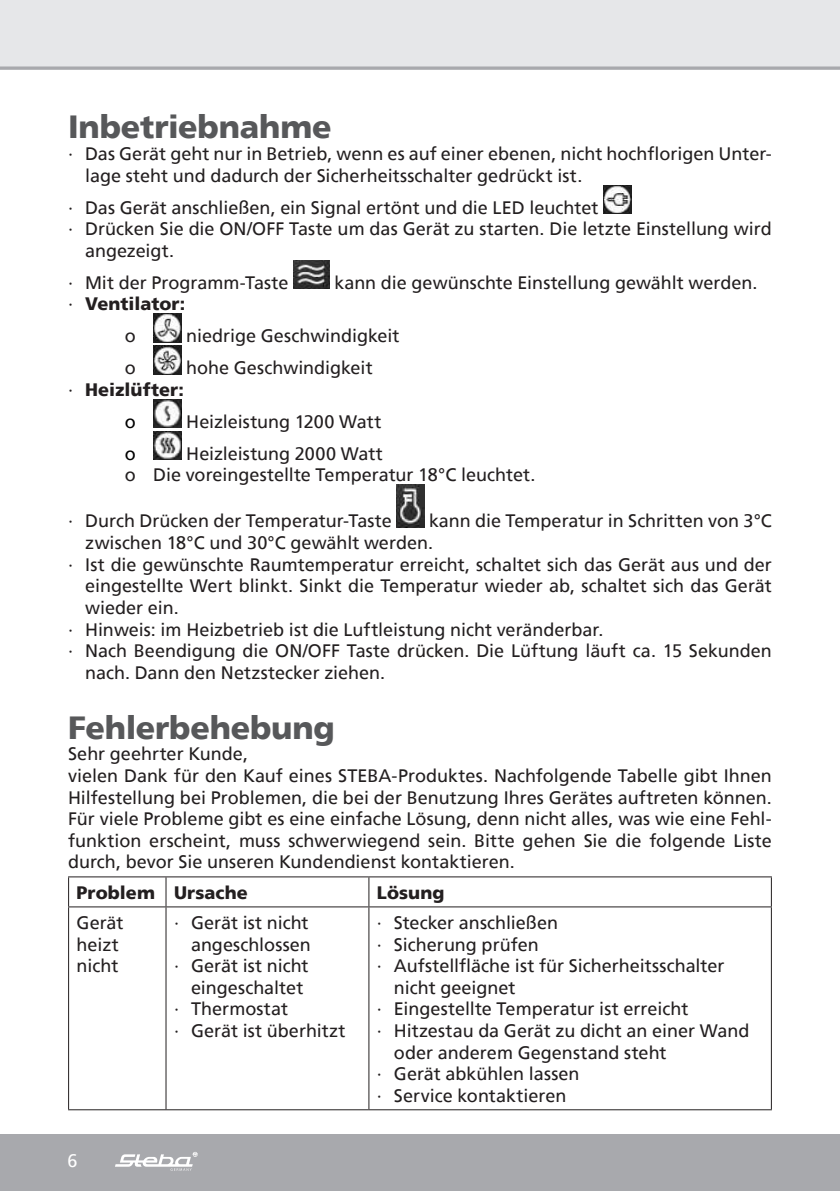
<style>
.page{position:relative;width:840px;height:1191px;background:#fff}
.page>*{position:absolute;margin:0;border:0;box-sizing:border-box;transform-origin:0 0}
.t1{font:900 32px "Frutiger";letter-spacing:-.01em;color:#57585a}
.t2{font:18px/21.6px "Frutiger";color:#231f20}
.t3{font:900 18px/32px "Frutiger";letter-spacing:.005em;color:#231f20;text-align:center}
.t4{font:18px "Frutiger";color:#fff}
.t5{font:18px "Frutiger";color:#000}
.s1{font-weight:400}
.s2{font-weight:400;color:#000}
</style>
<div class="page">
<div style="left:0;top:0;width:839px;height:68px;background:#e6e7e9"></div>
<hr style="left:839px;top:1134px;width:1px;height:57px;background:#a8a9ad">
<div style="left:0;top:1134px;width:839px;height:57px;background:#a8a9ad"></div>
<svg style="left:115px;top:1152px;width:82px;height:18px"></svg>
<svg style="left:0;top:66px;width:839px;height:4px;background:#b3b4b8"></svg>
<img style="left:603px;top:185px;width:28px;height:28px">
<img style="left:293px;top:260px;width:37px;height:29px">
<img style="left:153px;top:314px;width:28px;height:28px">
<img style="left:153px;top:346px;width:28px;height:28px">
<img style="left:153px;top:399px;width:28px;height:29px">
<img style="left:153px;top:431px;width:28px;height:29px">
<img style="left:396px;top:485px;width:28px;height:42px">
<hr style="left:68px;top:876px;width:98px;height:1px;background:#231f20">
<svg style="left:68px;top:877px;width:1px;height:29px"></svg>
<hr style="left:166px;top:876px;width:203px;height:1px;background:#231f20">
<svg style="left:165px;top:877px;width:1px;height:29px"></svg>
<hr style="left:369px;top:876px;width:402px;height:1px;background:#231f20">
<svg style="left:368px;top:877px;width:1px;height:29px"></svg>
<svg style="left:770px;top:877px;width:1px;height:29px"></svg>
<hr style="left:68px;top:906px;width:98px;height:1px;background:#231f20">
<hr style="left:68px;top:907px;width:1px;height:202px;background:#231f20">
<hr style="left:166px;top:906px;width:203px;height:1px;background:#231f20">
<hr style="left:165px;top:907px;width:1px;height:202px;background:#231f20">
<hr style="left:369px;top:906px;width:402px;height:1px;background:#231f20">
<hr style="left:368px;top:907px;width:1px;height:202px;background:#231f20">
<hr style="left:770px;top:907px;width:1px;height:202px;background:#231f20">
<hr style="left:68px;top:1109px;width:98px;height:1px;background:#231f20">
<hr style="left:166px;top:1109px;width:203px;height:1px;background:#231f20">
<hr style="left:369px;top:1109px;width:402px;height:1px;background:#231f20">
<h1 class="t1" style="left:68px;top:108px;width:265px">Inbetriebnahme</h1>
<p class="t2" style="left:85px;top:143px;width:687px;text-indent:-17px">∙ Das Gerät geht nur in Betrieb, wenn es auf einer ebenen, nicht hochflorigen Unter&shy;lage steht und dadurch der Sicherheitsschalter gedrückt ist.</p>
<p class="t2" style="left:68px;top:196px;width:531px">∙ Das Gerät anschließen, ein Signal ertönt und die LED leuchtet</p>
<p class="t2" style="left:68px;top:218px;width:704px">∙ Drücken Sie die ON/OFF Taste um das Gerät zu starten. Die letzte Einstellung wird</p>
<p class="t2" style="left:85px;top:239px;width:90px">angezeigt.</p>
<p class="t2" style="left:68px;top:271px;width:222px">∙ Mit der Programm-Taste</p>
<p class="t2" style="left:334px;top:271px;width:424px">kann die gewünschte Einstellung gewählt werden.</p>
<p class="t3" style="left:68px;top:288px;width:119px"><span class="s1">∙</span> Ventilator: <span class="s1">o</span></p>
<p class="t2" style="left:186px;top:325px;width:215px">niedrige Geschwindigkeit</p>
<p class="t2" style="left:125px;top:357px;width:12px">o</p>
<p class="t2" style="left:186px;top:357px;width:188px">hohe Geschwindigkeit</p>
<p class="t3" style="left:68px;top:373px;width:117px"><span class="s1">∙</span> Heizlüfter: <span class="s2">o</span></p>
<p class="t2" style="left:186px;top:410px;width:196px">Heizleistung 1200 Watt</p>
<p class="t2" style="left:125px;top:442px;width:412px;text-indent:61px">Heizleistung 2000 Watt<br>o Die voreingestellte Temperatur 18°C leuchtet.</p>
<p class="t2" style="left:68px;top:510px;width:325px">∙ Durch Drücken der Temperatur-Taste</p>
<p class="t2" style="left:429px;top:510px;width:344px">kann die Temperatur in Schritten von 3°C</p>
<p class="t2" style="left:85px;top:532px;width:349px">zwischen 18°C und 30°C gewählt werden.</p>
<p class="t2" style="left:68px;top:553px;width:705px">∙ Ist die gewünschte Raumtemperatur erreicht, schaltet sich das Gerät aus und der</p>
<p class="t2" style="left:85px;top:575px;width:687px">eingestellte Wert blinkt. Sinkt die Temperatur wieder ab, schaltet sich das Gerät</p>
<p class="t2" style="left:85px;top:596px;width:95px">wieder ein.</p>
<p class="t2" style="left:68px;top:618px;width:536px">∙ Hinweis: im Heizbetrieb ist die Luftleistung nicht veränderbar.</p>
<p class="t2" style="left:68px;top:640px;width:705px">∙ Nach Beendigung die ON/OFF Taste drücken. Die Lüftung läuft ca. 15 Sekunden</p>
<p class="t2" style="left:85px;top:661px;width:301px">nach. Dann den Netzstecker ziehen.</p>
<h1 class="t1" style="left:68px;top:708px;width:268px">Fehlerbehebung</h1>
<p class="t2" style="left:68px;top:743px;width:704px">Sehr geehrter Kunde,<br>vielen Dank für den Kauf eines STEBA-Produktes. Nachfolgende Tabelle gibt Ihnen Hilfestellung bei Problemen, die bei der Benutzung Ihres Gerätes auftreten können.<br>Für viele Probleme gibt es eine einfache Lösung, denn nicht alles, was wie eine Fehl&shy;funktion erscheint, muss schwerwiegend sein. Bitte gehen Sie die folgende Liste durch, bevor Sie unseren Kundendienst kontaktieren.</p>
<p class="t3" style="left:77px;top:876px;width:173px">Problem Ursache</p>
<p class="t3" style="left:377px;top:876px;width:69px">Lösung</p>
<p class="t2" style="left:77px;top:911px;width:48px">Gerät heizt nicht</p>
<p class="t2" style="left:174px;top:911px;width:136px">∙ Gerät ist nicht</p>
<p class="t5" style="left:125px;top:443px;width:12px">o</p>
<p class="t2" style="left:377px;top:911px;width:182px">∙ Stecker anschließen</p>
<p class="t2" style="left:377px;top:933px;width:163px">∙ Sicherung prüfen</p>
<p class="t2" style="left:377px;top:955px;width:349px">∙ Aufstellfläche ist für Sicherheitsschalter</p>
<p class="t2" style="left:394px;top:976px;width:123px">nicht geeignet</p>
<p class="t2" style="left:377px;top:998px;width:313px">∙ Eingestellte Temperatur ist erreicht</p>
<p class="t2" style="left:377px;top:1019px;width:374px">∙ Hitzestau da Gerät zu dicht an einer Wand</p>
<p class="t2" style="left:394px;top:1041px;width:274px">oder anderem Gegenstand steht</p>
<p class="t2" style="left:377px;top:1063px;width:204px">∙ Gerät abkühlen lassen</p>
<p class="t2" style="left:377px;top:1084px;width:191px">∙ Service kontaktieren</p>
<p class="t2" style="left:191px;top:933px;width:121px">angeschlossen</p>
<p class="t2" style="left:174px;top:955px;width:136px">∙ Gerät ist nicht</p>
<p class="t2" style="left:191px;top:976px;width:114px">eingeschaltet</p>
<p class="t2" style="left:174px;top:998px;width:116px">∙ Thermostat</p>
<p class="t2" style="left:174px;top:1019px;width:173px">∙ Gerät ist überhitzt</p>
<p class="t4" style="left:67px;top:1149px;width:12px">6</p>
</div>
